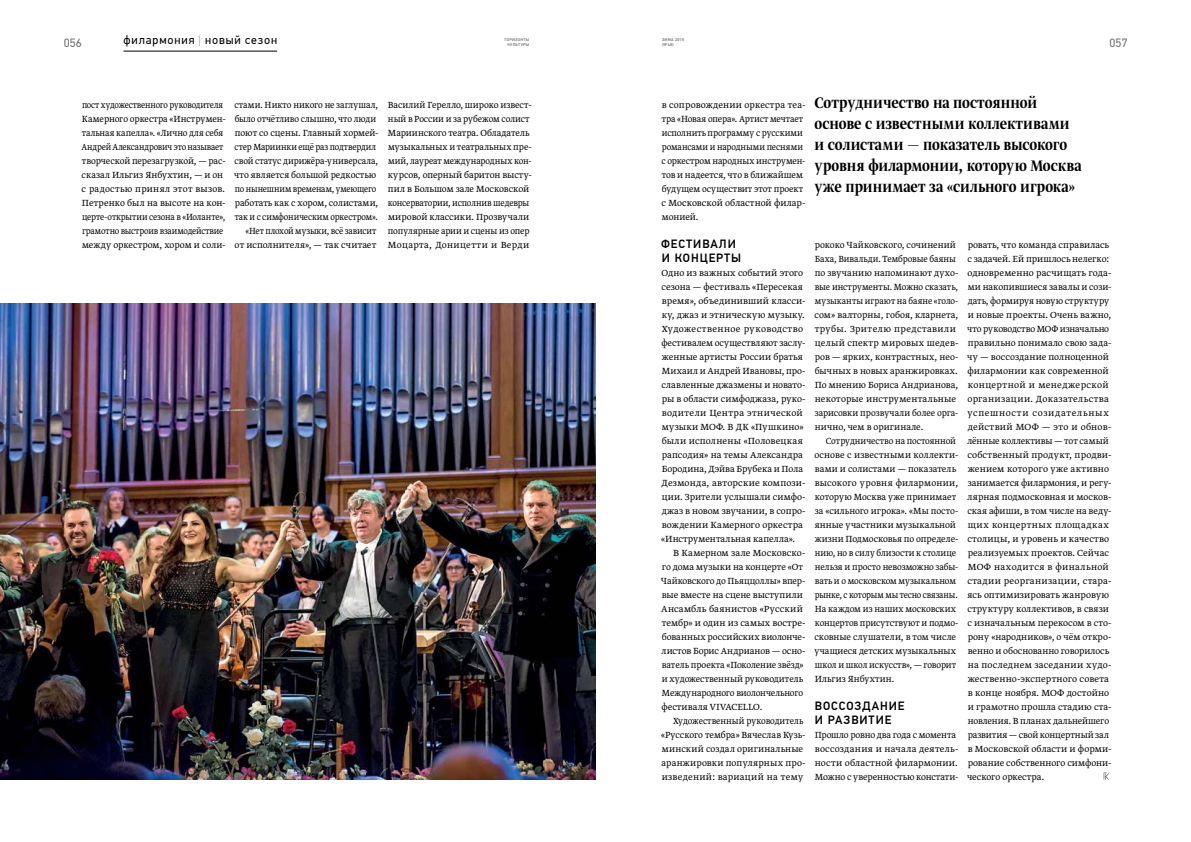
<style>
.page{position:relative;width:1191px;height:842px;background:#fff}
.page>*{position:absolute;margin:0;border:0;box-sizing:border-box;transform-origin:0 0}
.t1{font:18px/21px "Greta Dis Nar Pro Med";letter-spacing:.005em;color:#000}
.t2{font:500 12px/14px "PF Din Text Pro";letter-spacing:.08em;color:#000}
.t3{font:12px "PF Din Text Pro";letter-spacing:.07em;color:#000}
.t4{font:12px "PF Din Text Pro";letter-spacing:.005em;color:#6d6e71}
.t5{font:300 10.5px/14px "Greta Text Pro";letter-spacing:.005em;color:#000}
.t6{font:300 10.5px/14px "Greta Text Pro";letter-spacing:.005em;color:#000;scale:.96 1}
.t7{font:300 10.5px/14px "Greta Text Pro";letter-spacing:.005em;color:#000;scale:.93 1}
.t8{font:300 10.5px/14px "Greta Text Pro";letter-spacing:.005em;color:#000;scale:.88 1}
.t9{font:300 10.5px/14px "Greta Text Pro";letter-spacing:.005em;color:#000;text-align:right;scale:.94 1}
.t10{font:300 10.5px/14px "Greta Text Pro";letter-spacing:.005em;color:#000;scale:.92 1}
.t11{font:500 4px "PF Din Text Pro";letter-spacing:.07em;color:#6d6e71}
.s1{font-family:"PF Din Text Universal";font-weight:100}
</style>
<div class="page">
<hr style="left:123px;top:51px;width:154px;height:1px;background:#000">
<img style="left:0;top:304px;width:595px;height:476px">
<svg style="left:1103px;top:773px;width:6px;height:7px"></svg>
<p class="t3" style="left:123px;top:33px;width:155px">филармония <span class="s1">|</span> новый сезон</p>
<p class="t11" style="left:662px;top:42px;width:13px">{№48}</p>
<p class="t11" style="left:504px;top:37px;width:26px">ГОРИЗОНТЫ</p>
<p class="t11" style="left:662px;top:37px;width:24px">ЗИМА 2015</p>
<p class="t4" style="left:64px;top:36px;width:20px">056</p>
<p class="t11" style="left:507px;top:42px;width:23px">КУЛЬТУРЫ</p>
<p class="t4" style="left:1109px;top:36px;width:20px">057</p>
<p class="t8" style="left:81px;top:98px;width:165px">пост художественного руководителя Камерного оркестра «Инструмен&shy;тальная капелла». «Лично для себя Андрей Александрович это называет творческой перезагрузкой, — рас&shy;сказал Ильгиз Янбухтин, — и он с радостью принял этот вызов.<br>Петренко был на высоте на кон&shy;церте-открытии сезона в «Иоланте», грамотно выстроив взаимодействие между оркестром, хором и соли-</p>
<p class="t9" style="left:234px;top:98px;width:155px">стами. Никто никого не заглушал, было отчётливо слышно, что люди поют со сцены. Главный хормей&shy;стер Мариинки ещё раз подтвердил свой статус дирижёра-универсала, что является большой редкостью по нынешним временам, умеющего работать как с хором, солистами, так и с симфоническим оркестром». «Нет плохой музыки, всё зависит<br>от исполнителя», — так считает</p>
<p class="t6" style="left:388px;top:98px;width:151px">Василий Герелло, широко извест&shy;ный в России и за рубежом солист<br>Мариинского театра. Обладатель музыкальных и театральных пре&shy;мий, лауреат международных кон&shy;курсов, оперный баритон высту&shy;пил в Большом зале Московской консерватории, исполнив шедевры мировой классики. Прозвучали популярные арии и сцены из опер<br>Моцарта, Доницетти и Верди</p>
<h1 class="t1" style="left:814px;top:93px;width:269px">Сотрудничество на постоянной основе с известными коллективами и солистами — показатель высокого уровня филармонии, которую Москва уже принимает за «сильного игрока»</h1>
<p class="t5" style="left:661px;top:98px;width:146px">в сопровождении оркестра теа&shy;тра «Новая опера». Артист мечтает исполнить программу с русскими романсами и народными песнями с оркестром народных инструмен&shy;тов и надеется, что в ближайшем будущем осуществит этот проект с Московской областной филар&shy;монией.</p>
<p class="t2" style="left:661px;top:237px;width:82px">ФЕСТИВАЛИ<br>И КОНЦЕРТЫ</p>
<p class="t5" style="left:661px;top:266px;width:146px">Одно из важных событий этого сезона — фестиваль «Пересекая время», объединивший класси&shy;ку, джаз и этническую музыку.<br>Художественное руководство фестивалем осуществляют заслу&shy;женные артисты России братья<br>Михаил и Андрей Ивановы, про&shy;славленные джазмены и новато&shy;ры в области симфоджаза, руко&shy;водители Центра этнической музыки МОФ. В ДК «Пушкино» были исполнены «Половецкая рапсодия» на темы Александра<br>Бородина, Дэйва Брубека и Пола<br>Дезмонда, авторские компози&shy;ции. Зрители услышали симфо&shy;джаз в новом звучании, в сопро&shy;вождении Камерного оркестра «Инструментальная капелла».</p>
<p class="t5" style="left:661px;top:546px;width:146px;text-indent:12px">В Камерном зале Московско&shy;го дома музыки на концерте «От<br>Чайковского до Пьяццоллы» впер&shy;вые вместе на сцене выступили<br>Ансамбль баянистов «Русский тембр» и один из самых востре&shy;бованных российских виолонче&shy;листов Борис Андрианов — осно&shy;ватель проекта «Поколение звёзд» и художественный руководитель<br>Международного виолончельного фестиваля VIVACELLO.</p>
<p class="t10" style="left:661px;top:714px;width:158px;text-indent:12px">Художественный руководитель «Русского тембра» Вячеслав Кузь&shy;минский создал оригинальные аранжировки популярных про&shy;изведений: вариаций на тему</p>
<p class="t6" style="left:814px;top:238px;width:152px">рококо Чайковского, сочинений<br>Баха, Вивальди. Тембровые баяны по звучанию напоминают духо&shy;вые инструменты. Можно сказать, музыканты играют на баяне «голо&shy;сом» валторны, гобоя, кларнета, трубы. Зрителю представили целый спектр мировых шедев&shy;ров — ярких, контрастных, нео&shy;бычных в новых аранжировках.<br>По мнению Бориса Андрианова, некоторые инструментальные зарисовки прозвучали более орга&shy;нично, чем в оригинале.</p>
<p class="t7" style="left:814px;top:434px;width:156px;text-indent:11px">Сотрудничество на постоянной основе с известными коллекти&shy;вами и солистами — показатель высокого уровня филармонии, которую Москва уже принимает за «сильного игрока». «Мы посто&shy;янные участники музыкальной жизни Подмосковья по определе&shy;нию, но в силу близости к столице нельзя и просто невозможно забы&shy;вать и о московском музыкальном рынке, с которым мы тесно связаны.<br>На каждом из наших московских концертов присутствуют и подмо&shy;сковные слушатели, в том числе учащиеся детских музыкальных школ и школ искусств», — говорит<br>Ильгиз Янбухтин.</p>
<p class="t2" style="left:815px;top:699px;width:91px">ВОССОЗДАНИЕ<br>И РАЗВИТИЕ</p>
<p class="t6" style="left:814px;top:728px;width:151px">Прошло ровно два года с момента воссоздания и начала деятель&shy;ности областной филармонии.<br>Можно с уверенностью констати-</p>
<p class="t5" style="left:967px;top:238px;width:146px">ровать, что команда справилась с задачей. Ей пришлось нелегко: одновременно расчищать года&shy;ми накопившиеся завалы и сози&shy;дать, формируя новую структуру и новые проекты. Очень важно, что руководство МОФ изначально правильно понимало свою зада&shy;чу — воссоздание полноценной филармонии как современной концертной и менеджерской организации. Доказательства успешности созидательных действий МОФ — это и обнов&shy;лённые коллективы — тот самый собственный продукт, продви&shy;жением которого уже активно занимается филармония, и регу&shy;лярная подмосковная и москов&shy;ская афиши, в том числе на веду&shy;щих концертных площадках столицы, и уровень и качество реализуемых проектов. Сейчас<br>МОФ находится в финальной стадии реорганизации, стара&shy;ясь оптимизировать жанровую структуру коллективов, в связи с изначальным перекосом в сто&shy;рону «народников», о чём откро&shy;венно и обоснованно говорилось на последнем заседании худо&shy;жественно-экспертного совета в конце ноября. МОФ достойно и грамотно прошла стадию ста&shy;новления. В планах дальнейшего развития — свой концертный зал в Московской области и форми&shy;рование собственного симфони&shy;ческого оркестра.</p>
</div>
